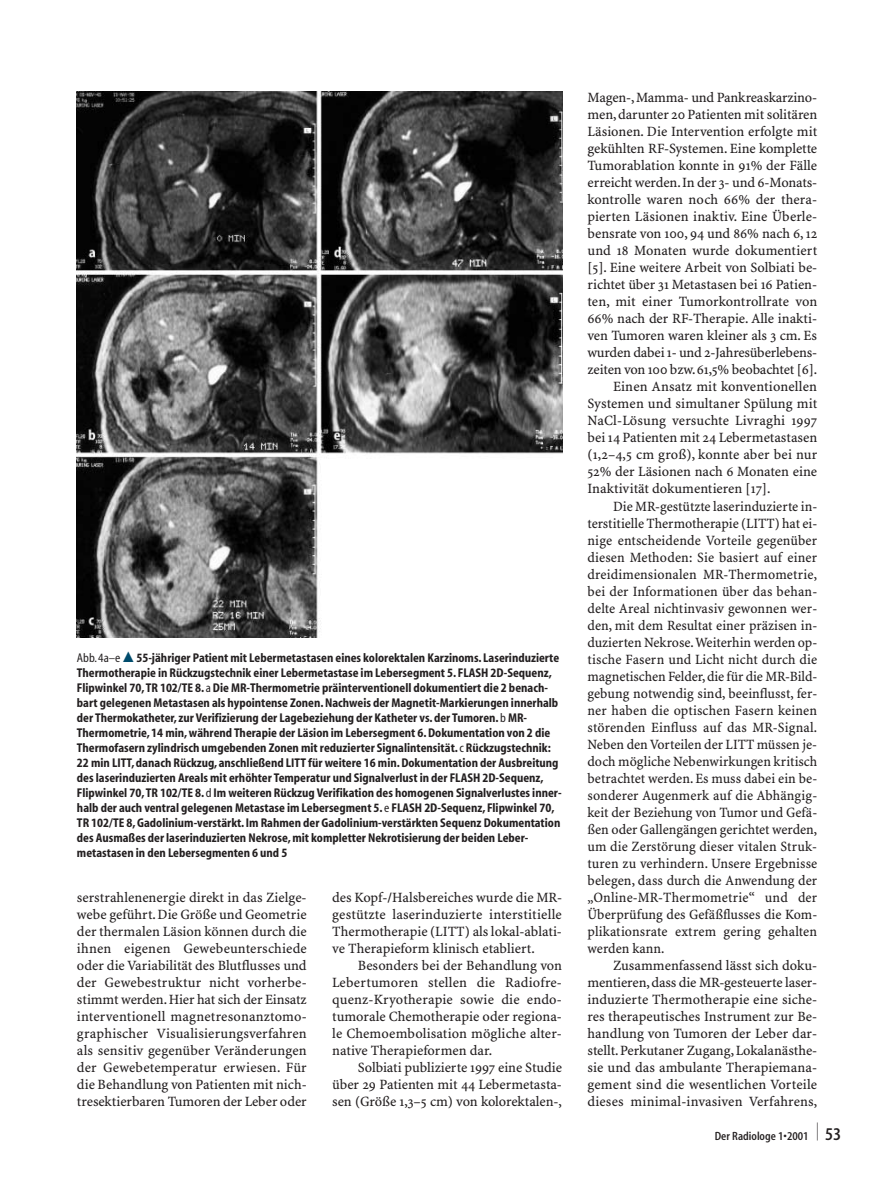
<style>
.page{position:relative;width:893px;height:1178px;background:#fff}
.page>*{position:absolute;margin:0;border:0;box-sizing:border-box;transform-origin:0 0}
.t1{font:14.25px/17px "S Minion Plus";color:#231f20;text-align:justify}
.t2{font:700 condensed 12.75px/15px "S Myriad";color:#231f20}
.t3{font:600 condensed 12px "S Myriad";color:#231f20}
.s1{font-weight:400}
.s2{font-family:"Mathematical Pi Six";font-weight:400;font-stretch:normal;font-size:14.25px;color:#004b6c}
.s3{font-size:18px}
</style>
<div class="page">
<img style="left:77px;top:91px;width:485px;height:547px">
<p class="t2" style="left:77px;top:651px;width:486px"><span class="s1">Abb.4a–e</span> <span class="s2">-</span> 55-jähriger Patient mit Lebermetastasen eines kolorektalen Karzinoms. Laserinduzierte Thermotherapie in Rückzugstechnik einer Lebermetastase im Lebersegment 5. FLASH 2D-Sequenz, Flipwinkel 70,TR 102/TE 8. <span class="s1">a</span> Die MR-Thermometrie präinterventionell dokumentiert die 2 benach&shy;bart gelegenen Metastasen als hypointense Zonen. Nachweis der Magnetit-Markierungen innerhalb der Thermokatheter, zur Verifizierung der Lagebeziehung der Katheter vs. der Tumoren. <span class="s1">b</span> MR-Thermometrie, 14 min, während Therapie der Läsion im Lebersegment 6. Dokumentation von 2 die Thermofasern zylindrisch umgebenden Zonen mit reduzierter Signalintensität.<span class="s1">c</span> Rückzugstechnik:<br>22 min LITT, danach Rückzug, anschließend LITT für weitere 16 min. Dokumentation der Ausbreitung des laserinduzierten Areals mit erhöhter Temperatur und Signalverlust in der FLASH 2D-Sequenz, Flipwinkel 70,TR 102/TE 8. <span class="s1">d</span> Im weiteren Rückzug Verifikation des homogenen Signalverlustes inner&shy;halb der auch ventral gelegenen Metastase im Lebersegment 5. <span class="s1">e</span> FLASH 2D-Sequenz, Flipwinkel 70, TR 102/TE 8, Gadolinium-verstärkt. Im Rahmen der Gadolinium-verstärkten Sequenz Dokumentation des Ausmaßes der laserinduzierten Nekrose, mit kompletter Nekrotisierung der beiden Leber&shy;metastasen in den Lebersegmenten 6 und 5</p>
<p class="t1" style="left:77px;top:890px;width:231px">serstrahlenenergie direkt in das Zielge&shy;webe geführt. Die Größe und Geometrie der thermalen Läsion können durch die ihnen eigenen Gewebeunterschiede oder die Variabilität des Blutflusses und der Gewebestruktur nicht vorherbe&shy;stimmt werden.Hier hat sich der Einsatz interventionell magnetresonanztomo&shy;graphischer Visualisierungsverfahren als sensitiv gegenüber Veränderungen der Gewebetemperatur erwiesen. Für die Behandlung von Patienten mit nich&shy;tresektierbaren Tumoren der Leber oder</p>
<p class="t1" style="left:332px;top:890px;width:231px">des Kopf-/Halsbereiches wurde die MR&shy;gestützte laserinduzierte interstitielle Thermotherapie (LITT) als lokal-ablati&shy;ve Therapieform klinisch etabliert.</p>
<p class="t1" style="left:332px;top:958px;width:231px;text-indent:26px">Besonders bei der Behandlung von Lebertumoren stellen die Radiofre&shy;quenz-Kryotherapie sowie die endo&shy;tumorale Chemotherapie oder regiona&shy;le Chemoembolisation mögliche alter&shy;native Therapieformen dar.</p>
<p class="t1" style="left:332px;top:1060px;width:231px;text-indent:26px">Solbiati publizierte 1997 eine Studie über 29 Patienten mit 44 Lebermetasta&shy;sen (Größe 1,3–5 cm) von kolorektalen-,</p>
<p class="t1" style="left:587px;top:90px;width:231px">Magen-,Mamma- und Pankreaskarzino-</p>
<p class="t1" style="left:587px;top:107px;width:231px">men,darunter 20 Patienten mit solitären</p>
<p class="t1" style="left:587px;top:124px;width:231px">Läsionen. Die Intervention erfolgte mit</p>
<p class="t1" style="left:587px;top:141px;width:231px">gekühlten RF-Systemen. Eine komplette</p>
<p class="t1" style="left:587px;top:158px;width:231px">Tumorablation konnte in 91% der Fälle</p>
<p class="t1" style="left:587px;top:175px;width:231px">erreicht werden.In der 3- und 6-Monats-</p>
<p class="t1" style="left:587px;top:192px;width:231px">kontrolle waren noch 66% der thera-</p>
<p class="t1" style="left:587px;top:209px;width:231px">pierten Läsionen inaktiv. Eine Überle-</p>
<p class="t1" style="left:587px;top:226px;width:231px">bensrate von 100, 94 und 86% nach 6, 12</p>
<p class="t1" style="left:587px;top:243px;width:231px">und 18 Monaten wurde dokumentiert</p>
<p class="t1" style="left:587px;top:260px;width:231px">[5]. Eine weitere Arbeit von Solbiati be-</p>
<p class="t1" style="left:587px;top:277px;width:231px">richtet über 31 Metastasen bei 16 Patien-</p>
<p class="t1" style="left:587px;top:294px;width:231px">ten, mit einer Tumorkontrollrate von</p>
<p class="t1" style="left:587px;top:311px;width:231px">66% nach der RF-Therapie. Alle inakti-</p>
<p class="t1" style="left:587px;top:328px;width:231px">ven Tumoren waren kleiner als 3 cm. Es</p>
<p class="t1" style="left:587px;top:345px;width:231px">wurden dabei 1- und 2-Jahresüberlebens-</p>
<p class="t1" style="left:587px;top:362px;width:231px">zeiten von 100 bzw.61,5% beobachtet [6].</p>
<p class="t1" style="left:613px;top:379px;width:206px">Einen Ansatz mit konventionellen</p>
<p class="t1" style="left:587px;top:396px;width:231px">Systemen und simultaner Spülung mit</p>
<p class="t1" style="left:587px;top:413px;width:231px">NaCl-Lösung versuchte Livraghi 1997</p>
<p class="t1" style="left:587px;top:430px;width:231px">bei 14 Patienten mit 24 Lebermetastasen</p>
<p class="t1" style="left:587px;top:447px;width:231px">(1,2–4,5 cm groß), konnte aber bei nur</p>
<p class="t1" style="left:587px;top:464px;width:231px">52% der Läsionen nach 6 Monaten eine</p>
<p class="t1" style="left:587px;top:481px;width:184px">Inaktivität dokumentieren [17].</p>
<p class="t1" style="left:613px;top:498px;width:206px">Die MR-gestützte laserinduzierte in-</p>
<p class="t1" style="left:587px;top:515px;width:231px">terstitielle Thermotherapie (LITT) hat ei-</p>
<p class="t1" style="left:587px;top:532px;width:231px">nige entscheidende Vorteile gegenüber</p>
<p class="t1" style="left:587px;top:549px;width:231px">diesen Methoden: Sie basiert auf einer</p>
<p class="t1" style="left:587px;top:566px;width:231px">dreidimensionalen MR-Thermometrie,</p>
<p class="t1" style="left:587px;top:583px;width:231px">bei der Informationen über das behan-</p>
<p class="t1" style="left:587px;top:600px;width:231px">delte Areal nichtinvasiv gewonnen wer-</p>
<p class="t1" style="left:587px;top:617px;width:231px">den, mit dem Resultat einer präzisen in-</p>
<p class="t1" style="left:587px;top:634px;width:231px">duzierten Nekrose.Weiterhin werden op-</p>
<p class="t1" style="left:587px;top:651px;width:231px">tische Fasern und Licht nicht durch die</p>
<p class="t1" style="left:587px;top:668px;width:231px">magnetischen Felder,die für die MR-Bild-</p>
<p class="t1" style="left:587px;top:685px;width:231px">gebung notwendig sind, beeinflusst, fer-</p>
<p class="t1" style="left:587px;top:702px;width:231px">ner haben die optischen Fasern keinen</p>
<p class="t1" style="left:587px;top:719px;width:231px">störenden Einfluss auf das MR-Signal.</p>
<p class="t1" style="left:587px;top:736px;width:231px">Neben den Vorteilen der LITT müssen je-</p>
<p class="t1" style="left:587px;top:753px;width:231px">doch mögliche Nebenwirkungen kritisch</p>
<p class="t1" style="left:587px;top:770px;width:231px">betrachtet werden. Es muss dabei ein be-</p>
<p class="t1" style="left:587px;top:787px;width:231px">sonderer Augenmerk auf die Abhängig-</p>
<p class="t1" style="left:587px;top:804px;width:231px">keit der Beziehung von Tumor und Gefä-</p>
<p class="t1" style="left:587px;top:821px;width:231px">ßen oder Gallengängen gerichtet werden,</p>
<p class="t1" style="left:587px;top:838px;width:231px">um die Zerstörung dieser vitalen Struk-</p>
<p class="t1" style="left:587px;top:855px;width:231px">turen zu verhindern. Unsere Ergebnisse</p>
<p class="t1" style="left:587px;top:872px;width:231px">belegen, dass durch die Anwendung der</p>
<p class="t1" style="left:587px;top:889px;width:231px">„Online-MR-Thermometrie“ und der</p>
<p class="t1" style="left:587px;top:906px;width:231px">Überprüfung des Gefäßflusses die Kom-</p>
<p class="t1" style="left:587px;top:923px;width:231px">plikationsrate extrem gering gehalten</p>
<p class="t1" style="left:587px;top:940px;width:78px">werden kann.</p>
<p class="t1" style="left:613px;top:957px;width:206px">Zusammenfassend lässt sich doku-</p>
<p class="t1" style="left:587px;top:974px;width:231px">mentieren,dass die MR-gesteuerte laser-</p>
<p class="t1" style="left:587px;top:991px;width:231px">induzierte Thermotherapie eine siche-</p>
<p class="t1" style="left:587px;top:1009px;width:231px">res therapeutisches Instrument zur Be-</p>
<p class="t1" style="left:587px;top:1026px;width:231px">handlung von Tumoren der Leber dar-</p>
<p class="t1" style="left:587px;top:1043px;width:231px">stellt. Perkutaner Zugang, Lokalanästhe-</p>
<p class="t1" style="left:587px;top:1060px;width:231px">sie und das ambulante Therapiemana-</p>
<p class="t1" style="left:587px;top:1077px;width:231px">gement sind die wesentlichen Vorteile</p>
<p class="t1" style="left:587px;top:1094px;width:231px">dieses minimal-invasiven Verfahrens,</p>
<p class="t3" style="left:714px;top:1131px;width:128px">Der Radiologe 1•2001 <sup>|</sup> <span class="s3">53</span></p>
</div>
